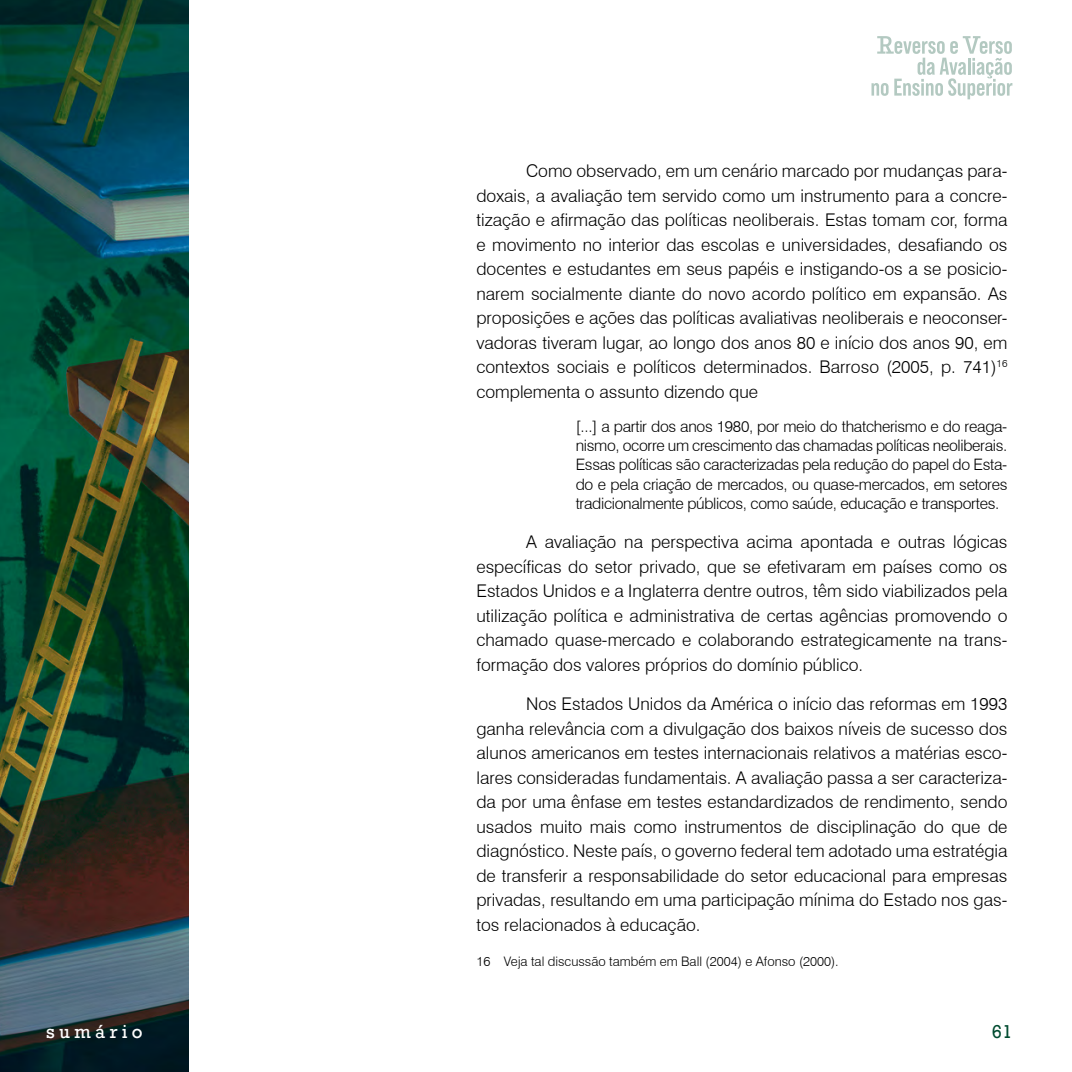
<style>
.page{position:relative;width:1072px;height:1072px;background:#fff}
.page>*{position:absolute;margin:0;border:0;box-sizing:border-box;transform-origin:0 0}
.t1{font:300 17.5px/24.5px "Swiss 721 BT";color:#000;text-align:justify}
.t2{font:17.5px "Rockwell";letter-spacing:.25em;color:#fff}
.t3{font:17.5px "Rockwell";color:#004b30}
.t4{font:300 15.75px/19.2px "Swiss 721 BT";letter-spacing:-.02em;color:#000;text-align:justify}
.t5{font:300 13.12px "Swiss 721 BT";color:#000}
</style>
<div class="page">
<img style="left:0;top:0;width:189px;height:1071px">
<svg style="left:871px;top:36px;width:141px;height:63px"></svg>
<p class="t1" style="left:476px;top:158px;width:532px;text-indent:50px">Como observado, em um cenário marcado por mudanças para&shy;doxais, a avaliação tem servido como um instrumento para a concre&shy;tização e afirmação das políticas neoliberais. Estas tomam cor, forma e movimento no interior das escolas e universidades, desafiando os docentes e estudantes em seus papéis e instigando-os a se posicio&shy;narem socialmente diante do novo acordo político em expansão. As proposições e ações das políticas avaliativas neoliberais e neoconser&shy;vadoras tiveram lugar, ao longo dos anos 80 e início dos anos 90, em contextos sociais e políticos determinados. Barroso (2005, p. 741)<sup>16 </sup>complementa o assunto dizendo que</p>
<p class="t4" style="left:575px;top:416px;width:433px">[...] a partir dos anos 1980, por meio do thatcherismo e do reaga&shy;nismo, ocorre um crescimento das chamadas políticas neoliberais.<br>Essas políticas são caracterizadas pela redução do papel do Esta&shy;do e pela criação de mercados, ou quase-mercados, em setores tradicionalmente públicos, como saúde, educação e transportes.</p>
<p class="t1" style="left:476px;top:529px;width:532px;text-indent:50px">A avaliação na perspectiva acima apontada e outras lógicas específicas do setor privado, que se efetivaram em países como os Estados Unidos e a Inglaterra dentre outros, têm sido viabilizados pela utilização política e administrativa de certas agências promovendo o chamado quase-mercado e colaborando estrategicamente na trans&shy;formação dos valores próprios do domínio público.</p>
<p class="t1" style="left:476px;top:691px;width:532px;text-indent:50px">Nos Estados Unidos da América o início das reformas em 1993 ganha relevância com a divulgação dos baixos níveis de sucesso dos alunos americanos em testes internacionais relativos a matérias esco&shy;lares consideradas fundamentais. A avaliação passa a ser caracteriza&shy;da por uma ênfase em testes estandardizados de rendimento, sendo usados muito mais como instrumentos de disciplinação do que de diagnóstico. Neste país, o governo federal tem adotado uma estratégia de transferir a responsabilidade do setor educacional para empresas privadas, resultando em uma participação mínima do Estado nos gas&shy;tos relacionados à educação.</p>
<p class="t5" style="left:476px;top:952px;width:364px">16 Veja tal discussão também em Ball (2004) e Afonso (2000).</p>
<p class="t2" style="left:46px;top:1020px;width:98px">sumário</p>
<p class="t3" style="left:991px;top:1020px;width:22px">61</p>
</div>
